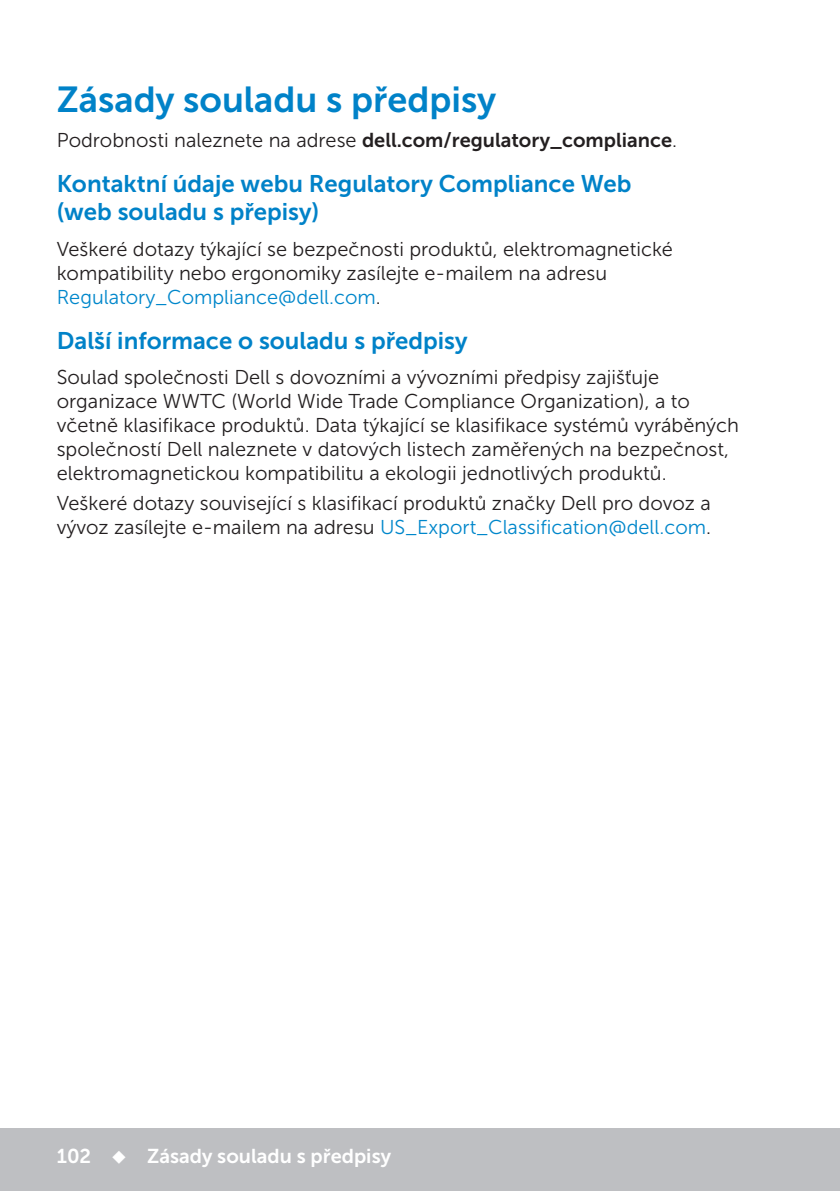
<style>
.page{position:relative;width:840px;height:1191px;background:#fff}
.page>*{position:absolute;margin:0;border:0;box-sizing:border-box;transform-origin:0 0}
.Head1{font:36px "Museo Sans For Dell 700";color:#0082c8}
.Head2{font:24px/28px "Museo Sans For Dell 700";color:#0082c8}
.Paragraph{font:20px/24px "Museo Sans For Dell 300";color:#231f20}
.Table_Paragraph{font:20px/24px "Museo Sans For Dell 300";color:#231f20}
.Paragraph-2{font:20px "Museo Sans For Dell 700";color:#231f20}
.t1{font:20px "Museo Sans For Dell 700";color:#fff}
.s1{font-family:"Museo Sans For Dell 300"}
.s2{color:#0087cb}
</style>
<div class="page">
<div style="left:0;top:1128px;width:839px;height:63px;background:#bebfc2"></div>
<p class="Head1" style="left:57px;top:80px;width:440px">Zásady souladu s předpisy</p>
<p class="Paragraph-2" style="left:57px;top:129px;width:621px"><span class="s1">Podrobnosti naleznete na adrese</span> dell.com/regulatory_compliance<span class="s1">.</span></p>
<p class="Head2" style="left:57px;top:170px;width:576px">Kontaktní údaje webu Regulatory Compliance Web (web souladu s přepisy)</p>
<p class="Paragraph" style="left:57px;top:237px;width:617px">Veškeré dotazy týkající se bezpečnosti produktů, elektromagnetické kompatibility nebo ergonomiky zasílejte e-mailem na adresu<br><span class="s2">Regulatory_Compliance@dell.com</span>.</p>
<p class="Head2" style="left:57px;top:326px;width:412px">Další informace o souladu s předpisy</p>
<p class="Paragraph" style="left:57px;top:365px;width:683px">Soulad společnosti Dell s dovozními a vývozními předpisy zajišťuje organizace WWTC (World Wide Trade Compliance Organization), a to včetně klasifikace produktů. Data týkající se klasifikace systémů vyráběných společností Dell naleznete v datových listech zaměřených na bezpečnost, elektromagnetickou kompatibilitu a ekologii jednotlivých produktů.</p>
<p class="Table_Paragraph" style="left:57px;top:491px;width:655px">Veškeré dotazy související s klasifikací produktů značky Dell pro dovoz a vývoz zasílejte e-mailem na adresu <span class="s2">US_Export_Classification@dell.com</span>.</p>
<p class="t1" style="left:57px;top:1144px;width:336px">102 ◆ Zásady souladu s předpisy</p>
</div>
